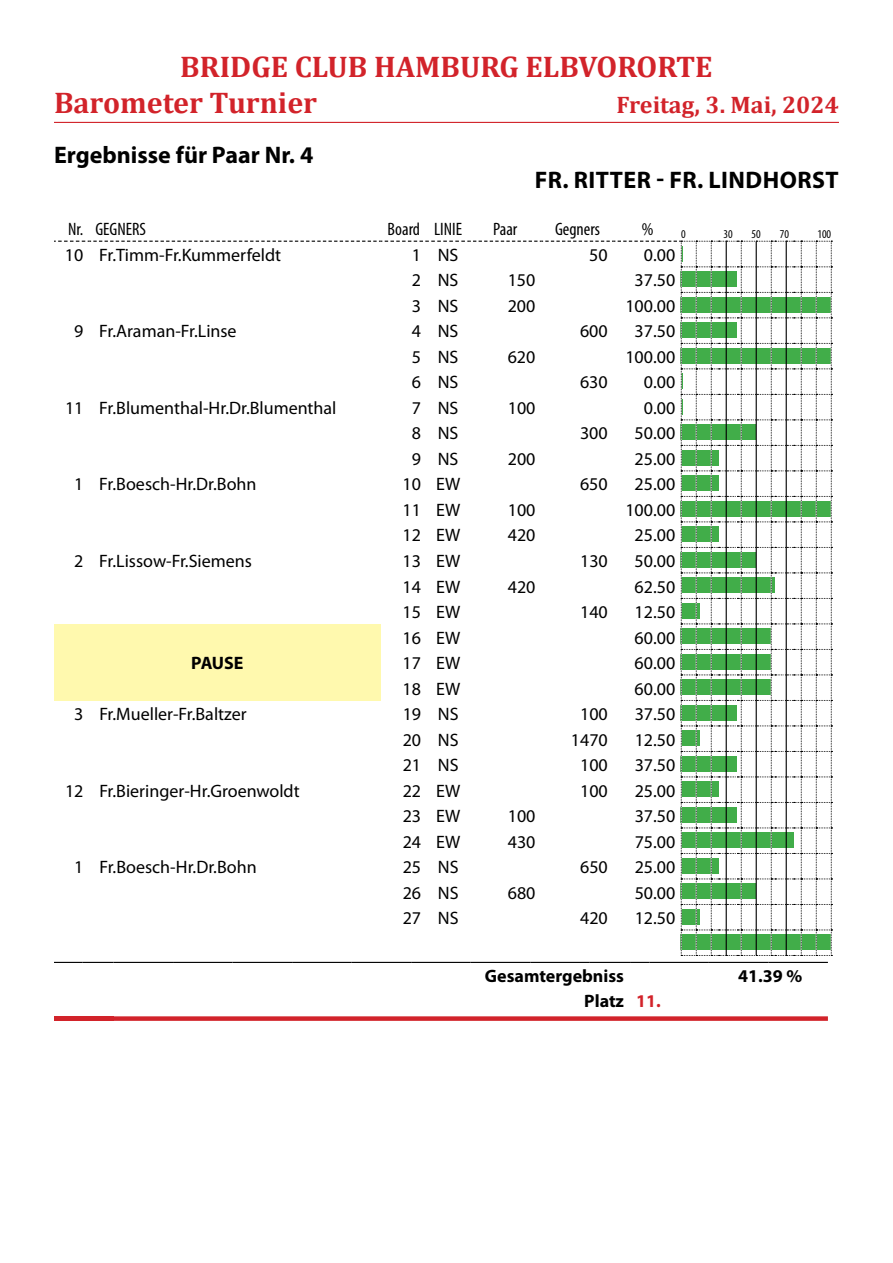
<style>
.page{position:relative;width:893px;height:1263px;background:#fff}
.page>*{position:absolute;margin:0;border:0;box-sizing:border-box;transform-origin:0 0}
.t1{font:700 30px/36px "Cambria";color:#d2232a}
.t2{font:700 24px "Myriad Pro";letter-spacing:.005em;color:#000}
.t3{font:700 24px "Cambria";color:#d2232a}
.t4{font:18px "Myriad Pro";color:#000}
.t5{font:700 18px "Myriad Pro";color:#000}
.t6{font:condensed 18px "Myriad Pro";color:#000}
.t7{font:condensed 12px "Myriad Pro";color:#000}
.s1{color:#d2232a}
</style>
<div class="page">
<hr style="left:54px;top:122px;width:785px;height:1px;background:#d2232a">
<svg style="left:54px;top:241px;width:778px;height:715px"></svg>
<div style="left:54px;top:1016px;width:60px;height:5px;background:#d2232a"></div>
<svg style="left:114px;top:1016px;width:714px;height:5px"></svg>
<svg style="left:54px;top:962px;width:28px;height:1px"></svg>
<hr style="left:82px;top:962px;width:32px;height:1px;background:#000">
<hr style="left:114px;top:962px;width:59px;height:1px;background:#000">
<hr style="left:173px;top:962px;width:60px;height:1px;background:#000">
<hr style="left:233px;top:962px;width:59px;height:1px;background:#000">
<hr style="left:292px;top:962px;width:60px;height:1px;background:#000">
<hr style="left:352px;top:962px;width:59px;height:1px;background:#000">
<hr style="left:411px;top:962px;width:60px;height:1px;background:#000">
<hr style="left:471px;top:962px;width:59px;height:1px;background:#000">
<hr style="left:530px;top:962px;width:60px;height:1px;background:#000">
<hr style="left:590px;top:962px;width:40px;height:1px;background:#000">
<svg style="left:630px;top:962px;width:19px;height:1px"></svg>
<hr style="left:649px;top:962px;width:60px;height:1px;background:#000">
<hr style="left:709px;top:962px;width:59px;height:1px;background:#000">
<hr style="left:768px;top:962px;width:60px;height:1px;background:#000">
<h1 class="t1" style="left:54px;top:48px;width:660px;text-indent:126px">BRIDGE CLUB HAMBURG ELBVORORTE<br>Barometer Turnier</h1>
<h2 class="t3" style="left:616px;top:88px;width:224px">Freitag, 3. Mai, 2024</h2>
<h2 class="t2" style="left:54px;top:140px;width:261px">Ergebnisse für Paar Nr. 4</h2>
<h2 class="t2" style="left:535px;top:164px;width:305px">Fr. Ritter - Fr. Lindhorst</h2>
<p class="t6" style="left:68px;top:218px;width:80px">Nr. GEGNERS</p>
<p class="t6" style="left:388px;top:218px;width:76px">Board LINIE</p>
<p class="t6" style="left:493px;top:218px;width:26px">Paar</p>
<p class="t6" style="left:555px;top:218px;width:47px">Gegners</p>
<p class="t6" style="left:642px;top:218px;width:13px">%</p>
<p class="t7" style="left:681px;top:227px;width:6px">0</p>
<p class="t7" style="left:723px;top:227px;width:11px">30</p>
<p class="t7" style="left:752px;top:227px;width:11px">50</p>
<p class="t7" style="left:780px;top:227px;width:11px">70</p>
<p class="t7" style="left:817px;top:227px;width:15px">100</p>
<p class="t4" style="left:65px;top:244px;width:218px">10 Fr.Timm-Fr.Kummerfeldt</p>
<p class="t4" style="left:412px;top:244px;width:48px">1 NS</p>
<p class="t4" style="left:589px;top:244px;width:20px">50</p>
<p class="t4" style="left:644px;top:244px;width:33px">0.00</p>
<p class="t4" style="left:412px;top:269px;width:48px">2 NS</p>
<p class="t4" style="left:508px;top:269px;width:29px">150</p>
<p class="t4" style="left:635px;top:269px;width:42px">37.50</p>
<p class="t4" style="left:412px;top:295px;width:48px">3 NS</p>
<p class="t4" style="left:508px;top:295px;width:29px">200</p>
<p class="t4" style="left:625px;top:295px;width:51px">100.00</p>
<p class="t4" style="left:74px;top:320px;width:164px">9 Fr.Araman-Fr.Linse</p>
<p class="t4" style="left:412px;top:320px;width:48px">4 NS</p>
<p class="t4" style="left:580px;top:320px;width:29px">600</p>
<p class="t4" style="left:635px;top:320px;width:42px">37.50</p>
<p class="t4" style="left:412px;top:346px;width:48px">5 NS</p>
<p class="t4" style="left:508px;top:346px;width:29px">620</p>
<p class="t4" style="left:625px;top:346px;width:51px">100.00</p>
<p class="t4" style="left:412px;top:371px;width:48px">6 NS</p>
<p class="t4" style="left:580px;top:371px;width:29px">630</p>
<p class="t4" style="left:644px;top:371px;width:33px">0.00</p>
<p class="t4" style="left:65px;top:397px;width:273px">11 Fr.Blumenthal-Hr.Dr.Blumenthal</p>
<p class="t4" style="left:412px;top:397px;width:48px">7 NS</p>
<p class="t4" style="left:508px;top:397px;width:29px">100</p>
<p class="t4" style="left:644px;top:397px;width:33px">0.00</p>
<p class="t4" style="left:412px;top:422px;width:48px">8 NS</p>
<p class="t4" style="left:580px;top:422px;width:29px">300</p>
<p class="t4" style="left:635px;top:422px;width:42px">50.00</p>
<p class="t4" style="left:412px;top:448px;width:48px">9 NS</p>
<p class="t4" style="left:508px;top:448px;width:29px">200</p>
<p class="t4" style="left:635px;top:448px;width:42px">25.00</p>
<p class="t4" style="left:74px;top:473px;width:184px">1 Fr.Boesch-Hr.Dr.Bohn</p>
<p class="t4" style="left:403px;top:473px;width:59px">10 EW</p>
<p class="t4" style="left:580px;top:473px;width:29px">650</p>
<p class="t4" style="left:635px;top:473px;width:42px">25.00</p>
<p class="t4" style="left:403px;top:499px;width:59px">11 EW</p>
<p class="t4" style="left:508px;top:499px;width:29px">100</p>
<p class="t4" style="left:625px;top:499px;width:51px">100.00</p>
<p class="t4" style="left:403px;top:524px;width:59px">12 EW</p>
<p class="t4" style="left:508px;top:524px;width:29px">420</p>
<p class="t4" style="left:635px;top:524px;width:42px">25.00</p>
<p class="t4" style="left:74px;top:550px;width:179px">2 Fr.Lissow-Fr.Siemens</p>
<p class="t4" style="left:403px;top:550px;width:59px">13 EW</p>
<p class="t4" style="left:580px;top:550px;width:29px">130</p>
<p class="t4" style="left:635px;top:550px;width:42px">50.00</p>
<p class="t4" style="left:403px;top:575px;width:59px">14 EW</p>
<p class="t4" style="left:508px;top:575px;width:29px">420</p>
<p class="t4" style="left:635px;top:575px;width:42px">62.50</p>
<p class="t4" style="left:403px;top:601px;width:59px">15 EW</p>
<p class="t4" style="left:580px;top:601px;width:29px">140</p>
<p class="t4" style="left:635px;top:601px;width:42px">12.50</p>
<p class="t5" style="left:191px;top:651px;width:54px">PAUSE</p>
<p class="t4" style="left:403px;top:626px;width:59px">16 EW</p>
<p class="t4" style="left:635px;top:626px;width:42px">60.00</p>
<p class="t4" style="left:403px;top:652px;width:59px">17 EW</p>
<p class="t4" style="left:635px;top:652px;width:42px">60.00</p>
<p class="t4" style="left:403px;top:677px;width:59px">18 EW</p>
<p class="t4" style="left:635px;top:677px;width:42px">60.00</p>
<p class="t4" style="left:74px;top:703px;width:174px">3 Fr.Mueller-Fr.Baltzer</p>
<p class="t4" style="left:403px;top:703px;width:57px">19 NS</p>
<p class="t4" style="left:580px;top:703px;width:29px">100</p>
<p class="t4" style="left:635px;top:703px;width:42px">37.50</p>
<p class="t4" style="left:403px;top:728px;width:57px">20 NS</p>
<p class="t4" style="left:571px;top:728px;width:38px">1470</p>
<p class="t4" style="left:635px;top:728px;width:42px">12.50</p>
<p class="t4" style="left:403px;top:754px;width:57px">21 NS</p>
<p class="t4" style="left:580px;top:754px;width:29px">100</p>
<p class="t4" style="left:635px;top:754px;width:42px">37.50</p>
<p class="t4" style="left:65px;top:779px;width:236px">12 Fr.Bieringer-Hr.Groenwoldt</p>
<p class="t4" style="left:403px;top:779px;width:59px">22 EW</p>
<p class="t4" style="left:580px;top:779px;width:29px">100</p>
<p class="t4" style="left:635px;top:779px;width:42px">25.00</p>
<p class="t4" style="left:403px;top:805px;width:59px">23 EW</p>
<p class="t4" style="left:508px;top:805px;width:29px">100</p>
<p class="t4" style="left:635px;top:805px;width:42px">37.50</p>
<p class="t4" style="left:403px;top:830px;width:59px">24 EW</p>
<p class="t4" style="left:508px;top:830px;width:29px">430</p>
<p class="t4" style="left:635px;top:830px;width:42px">75.00</p>
<p class="t4" style="left:74px;top:856px;width:184px">1 Fr.Boesch-Hr.Dr.Bohn</p>
<p class="t4" style="left:403px;top:856px;width:57px">25 NS</p>
<p class="t4" style="left:580px;top:856px;width:29px">650</p>
<p class="t4" style="left:635px;top:856px;width:42px">25.00</p>
<p class="t4" style="left:403px;top:881px;width:57px">26 NS</p>
<p class="t4" style="left:508px;top:881px;width:29px">680</p>
<p class="t4" style="left:635px;top:881px;width:42px">50.00</p>
<p class="t4" style="left:403px;top:907px;width:57px">27 NS</p>
<p class="t4" style="left:580px;top:907px;width:29px">420</p>
<p class="t4" style="left:635px;top:907px;width:42px">12.50</p>
<p class="t5" style="left:485px;top:964px;width:141px">Gesamtergebniss</p>
<p class="t5" style="left:738px;top:964px;width:66px">41.39 %</p>
<p class="t5" style="left:584px;top:989px;width:78px">Platz <span class="s1">11.</span></p>
</div>
